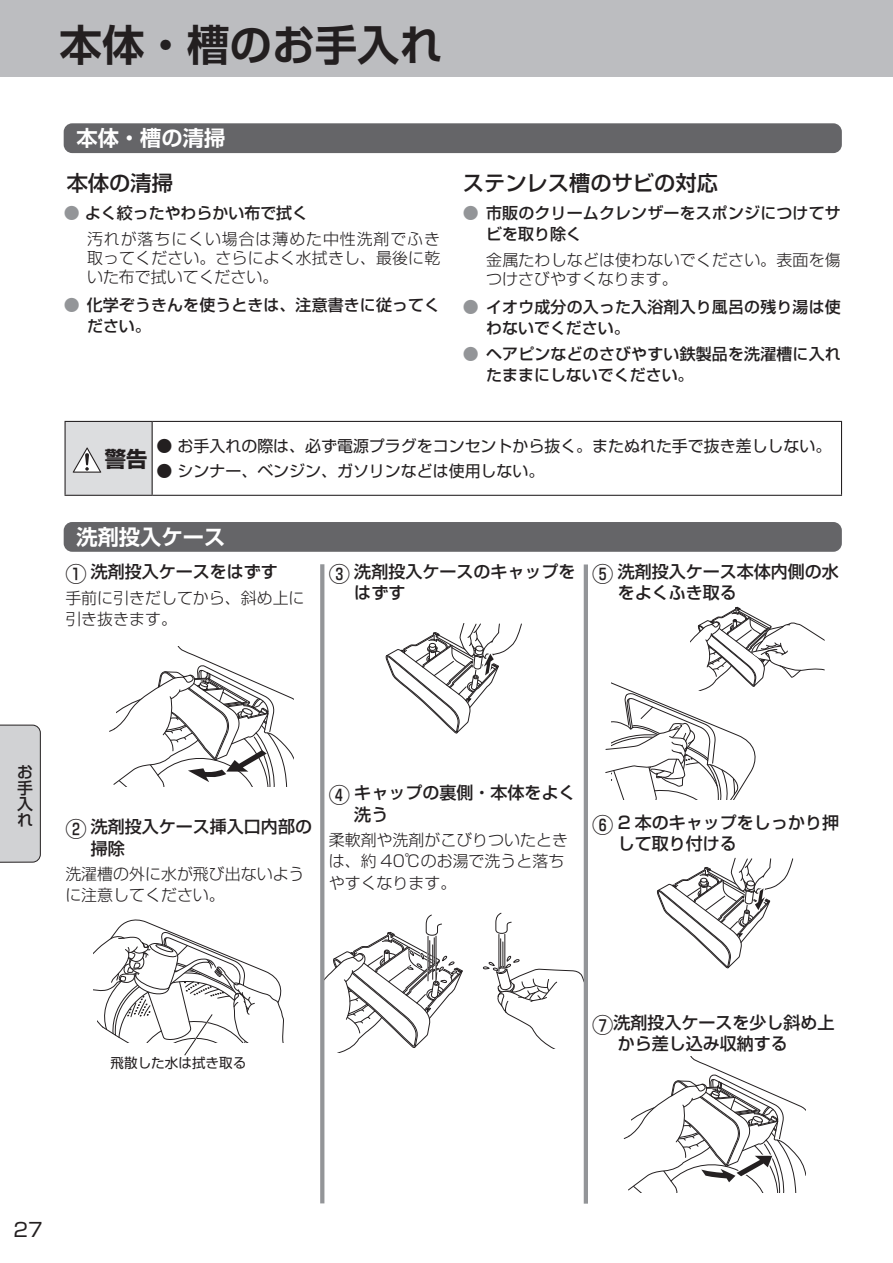
<style>
.page{position:relative;width:893px;height:1263px;background:#fff}
.page>*{position:absolute;margin:0;border:0;box-sizing:border-box;transform-origin:0 0}
.t1{font:700 42.45px "Shin Go Pro De";color:#231f20}
.t2{font:500 21.3px "Shin Go Pro";color:#231f20}
.t3{font:700 21.3px "Shin Go Pro De";color:#fff}
.t4{font:700 21.3px "Shin Go Pro";color:#231f20}
.t5{font:19.2px "Shin Go Pro";color:#231f20}
.t6{font:500 16.95px/21.3px "Shin Go Pro";color:#231f20}
.t7{font:300 15.9px/21.3px "Shin Go Pro";color:#231f20}
.t8{font:500 15.9px/21.3px "Shin Go Pro";letter-spacing:.01em;color:#231f20}
.t9{font:15.9px "Shin Go Pro";color:#231f20}
.t10{font:300 15.9px/25.5px "Shin Go Pro";letter-spacing:.055em;color:#231f20}
.t11{font:13.5px "Shin Go Pro";color:#231f20}
.s1{font-weight:500;color:#939598}
.s2{font-weight:500}
.s3{color:#939598}
.s4{font-size:21.3px}
</style>
<div class="page">
<svg style="left:0;top:725px;width:41px;height:138px;background:#cbccce"></svg>
<div style="left:64px;top:123px;width:778px;height:30px;background:#656568;border-radius:9px"></div>
<div style="left:65px;top:421px;width:87px;height:74px;background:#dcdddf"></div>
<hr style="left:152px;top:422px;width:1px;height:73px;background:#231f20">
<hr style="left:65px;top:421px;width:87px;height:1px;background:#231f20">
<hr style="left:65px;top:422px;width:1px;height:73px;background:#231f20">
<hr style="left:152px;top:421px;width:690px;height:1px;background:#231f20">
<hr style="left:841px;top:422px;width:1px;height:73px;background:#231f20">
<hr style="left:65px;top:495px;width:87px;height:1px;background:#231f20">
<hr style="left:152px;top:495px;width:690px;height:1px;background:#231f20">
<svg style="left:73px;top:447px;width:28px;height:26px"></svg>
<div style="left:64px;top:522px;width:778px;height:30px;background:#656568;border-radius:9px"></div>
<div style="left:0;top:0;width:893px;height:77px;background:#bcbdc0"></div>
<svg style="left:109px;top:646px;width:185px;height:141px"></svg>
<svg style="left:623px;top:1056px;width:183px;height:136px"></svg>
<svg style="left:386px;top:623px;width:136px;height:110px"></svg>
<svg style="left:94px;top:919px;width:190px;height:137px"></svg>
<svg style="left:324px;top:914px;width:139px;height:139px"></svg>
<svg style="left:482px;top:912px;width:102px;height:136px"></svg>
<svg style="left:605px;top:607px;width:220px;height:193px"></svg>
<svg style="left:657px;top:857px;width:136px;height:111px"></svg>
<svg style="left:320px;top:564px;width:4px;height:639px;background:#98999c"></svg>
<hr style="left:584px;top:564px;width:4px;height:640px;background:#939598">
<h1 class="t1" style="left:60px;top:10px;width:384px">本体・槽のお手入れ</h1>
<h2 class="t3" style="left:76px;top:121px;width:150px">本体・槽の清掃</h2>
<h2 class="t2" style="left:67px;top:165px;width:108px">本体の清掃</h2>
<p class="t10" style="left:87px;top:198px;width:355px;text-indent:-23px"><span class="s1">●</span> <span class="s2">よく絞ったやわらかい布で拭く<br></span>汚れが落ちにくい場合は薄めた中性洗剤でふき</p>
<p class="t7" style="left:87px;top:246px;width:355px;line-height:19.2px">取ってください。さらによく水拭きし、最後に乾いた布で拭いてください。</p>
<p class="t8" style="left:87px;top:292px;width:355px;text-indent:-23px"><span class="s3">●</span> 化学ぞうきんを使うときは、注意書きに従ってください。</p>
<h2 class="t2" style="left:463px;top:165px;width:257px">ステンレス槽のサビの対応</h2>
<p class="t8" style="left:486px;top:201px;width:356px;text-indent:-23px"><span class="s3">●</span> 市販のクリームクレンザーをスポンジにつけてサビを取り除く</p>
<p class="t7" style="left:486px;top:248px;width:356px;line-height:19.2px">金属たわしなどは使わないでください。表面を傷つけさびやすくなります。</p>
<p class="t8" style="left:486px;top:294px;width:356px;text-indent:-23px"><span class="s3">●</span> イオウ成分の入った入浴剤入り風呂の残り湯は使わないでください。</p>
<p class="t8" style="left:486px;top:341px;width:356px;text-indent:-23px"><span class="s3">●</span> ヘアピンなどのさびやすい鉄製品を洗濯槽に入れたままにしないでください。</p>
<h2 class="t4" style="left:105px;top:442px;width:44px">警告</h2>
<p class="t9" style="left:156px;top:433px;width:676px">● お手入れの際は、必ず電源プラグをコンセントから抜く。またぬれた手で抜き差ししない。</p>
<p class="t9" style="left:156px;top:458px;width:389px">● シンナー、ベンジン、ガソリンなどは使用しない。</p>
<h2 class="t3" style="left:76px;top:519px;width:150px">洗剤投入ケース</h2>
<p class="t6" style="left:65px;top:559px;width:214px"><span class="s4">①</span> 洗剤投入ケースをはずす</p>
<p class="t7" style="left:65px;top:585px;width:241px">手前に引きだしてから、斜め上に引き抜きます。</p>
<p class="t6" style="left:354px;top:559px;width:223px;text-indent:-26px"><span class="s4">③</span> 洗剤投入ケースのキャップをはずす</p>
<p class="t6" style="left:618px;top:559px;width:223px;text-indent:-26px"><span class="s4">⑤</span> 洗剤投入ケース本体内側の水をよくふき取る</p>
<p class="t8" style="left:17px;top:762px;width:17px;line-height:15.9px;text-align:justify">お手入れ</p>
<p class="t6" style="left:91px;top:814px;width:223px;text-indent:-26px"><span class="s4">②</span> 洗剤投入ケース挿入口内部の掃除</p>
<p class="t7" style="left:65px;top:862px;width:241px">洗濯槽の外に水が飛び出ないように注意してください。</p>
<p class="t6" style="left:354px;top:780px;width:223px;text-indent:-26px"><span class="s4">④</span> キャップの裏側・本体をよく洗う</p>
<p class="t7" style="left:329px;top:827px;width:241px">柔軟剤や洗剤がこびりついたときは、約 40℃のお湯で洗うと落ちやすくなります。</p>
<p class="t6" style="left:618px;top:810px;width:223px;text-indent:-26px"><span class="s4">⑥</span> 2 本のキャップをしっかり押して取り付ける</p>
<p class="t11" style="left:111px;top:1052px;width:137px">飛散した水は拭き取る</p>
<p class="t6" style="left:618px;top:1010px;width:218px;text-indent:-26px"><span class="s4">⑦</span>洗剤投入ケースを少し斜め上から差し込み収納する</p>
<p class="t5" style="left:13px;top:1214px;width:31px">27</p>
</div>
